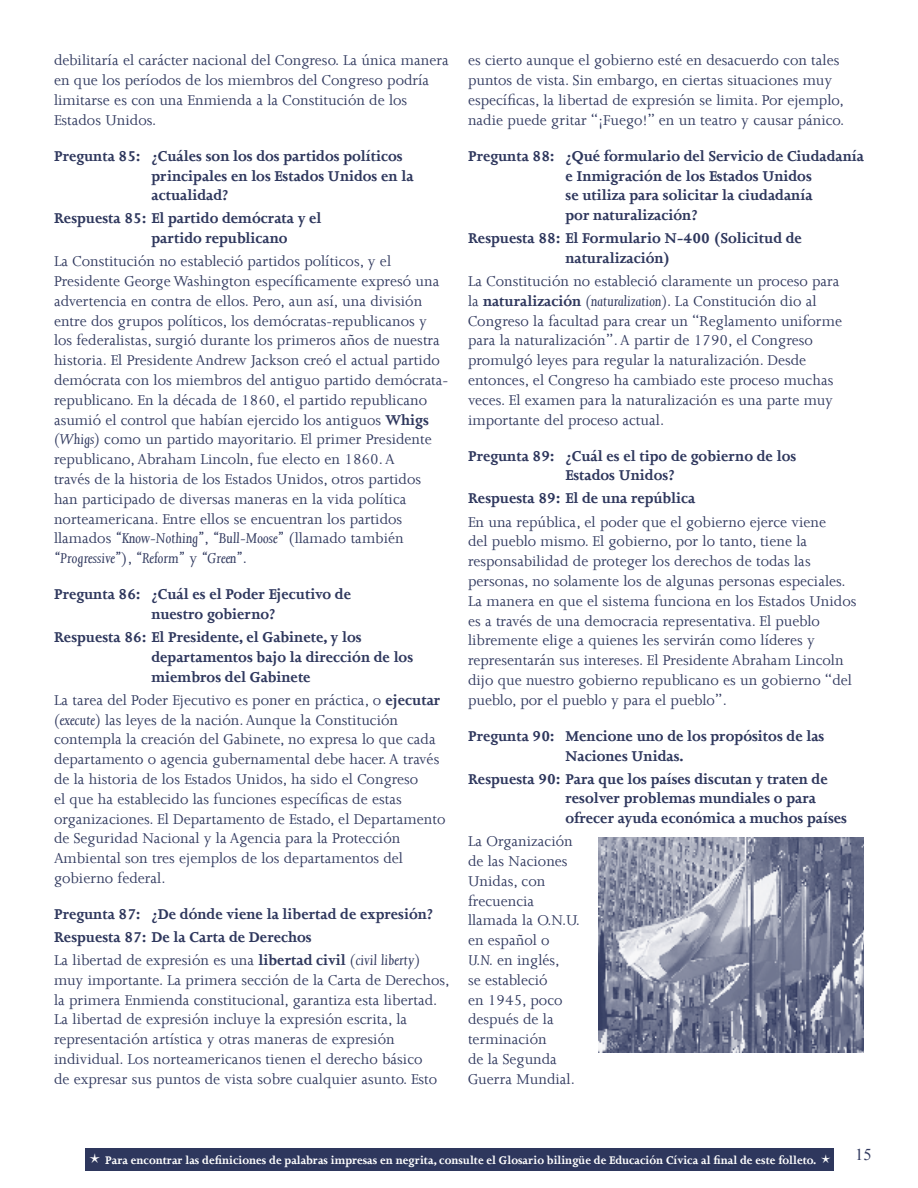
<style>
.page{position:relative;width:918px;height:1188px;background:#fff}
.page>*{position:absolute;margin:0;border:0;box-sizing:border-box;transform-origin:0 0}
.Normal_last{font:16.5px/19.8px "Joanna";color:#2e375d}
.questions{font:700 16.5px/19.8px "Joanna";color:#2e375d}
.answer{font:700 16.5px/19.8px "Joanna";color:#2e375d}
.t1{font:16.5px "Times New Roman";color:#2e375d}
.t2{font:700 12.75px "Joanna";color:#fff}
.s1{font-weight:700}
.s2{font-style:italic}
</style>
<div class="page">
<div style="left:85px;top:1148px;width:748px;height:23px;background:#2e375d"></div>
<img style="left:598px;top:837px;width:266px;height:216px">
<p class="Normal_last" style="left:54px;top:50px;width:396px">debilitaría el carácter nacional del Congreso. La única manera en que los períodos de los miembros del Congreso podría limitarse es con una Enmienda a la Constitución de los Estados Unidos.</p>
<p class="questions" style="left:152px;top:145px;width:264px;text-indent:-98px">Pregunta 85: ¿Cuáles son los dos partidos políticos principales en los Estados Unidos en la actualidad?</p>
<p class="answer" style="left:152px;top:208px;width:172px;text-indent:-98px">Respuesta 85: El partido demócrata y el partido republicano</p>
<p class="Normal_last" style="left:54px;top:251px;width:396px">La Constitución no estableció partidos políticos, y el Presidente George Washington específicamente expresó una advertencia en contra de ellos. Pero, aun así, una división entre dos grupos políticos, los demócratas-republicanos y los federalistas, surgió durante los primeros años de nuestra historia. El Presidente Andrew Jackson creó el actual partido demócrata con los miembros del antiguo partido demócrata&shy;republicano. En la década de 1860, el partido republicano asumió el control que habían ejercido los antiguos <span class="s1">Whigs </span><span class="s2">(Whigs)</span> como un partido mayoritario. El primer Presidente republicano, Abraham Lincoln, fue electo en 1860. A<br>través de la historia de los Estados Unidos, otros partidos han participado de diversas maneras en la vida política norteamericana. Entre ellos se encuentran los partidos llamados <span class="s2">“Know-Nothing”</span>, <span class="s2">“Bull-Moose”</span> (llamado también <span class="s2">“Progressive”</span>), <span class="s2">“Reform”</span> y <span class="s2">“Green”</span>.</p>
<p class="questions" style="left:152px;top:584px;width:201px;text-indent:-98px">Pregunta 86: ¿Cuál es el Poder Ejecutivo de nuestro gobierno?</p>
<p class="answer" style="left:152px;top:627px;width:263px;text-indent:-98px">Respuesta 86: El Presidente, el Gabinete, y los departamentos bajo la dirección de los miembros del Gabinete</p>
<p class="Normal_last" style="left:54px;top:689px;width:393px">La tarea del Poder Ejecutivo es poner en práctica, o <span class="s1">ejecutar </span><span class="s2">(execute)</span> las leyes de la nación. Aunque la Constitución contempla la creación del Gabinete, no expresa lo que cada departamento o agencia gubernamental debe hacer. A través de la historia de los Estados Unidos, ha sido el Congreso<br>el que ha establecido las funciones específicas de estas organizaciones. El Departamento de Estado, el Departamento de Seguridad Nacional y la Agencia para la Protección Ambiental son tres ejemplos de los departamentos del gobierno federal.</p>
<p class="questions" style="left:54px;top:904px;width:381px">Pregunta 87: ¿De dónde viene la libertad de expresión?</p>
<p class="answer" style="left:54px;top:927px;width:259px">Respuesta 87: De la Carta de Derechos</p>
<p class="Normal_last" style="left:54px;top:950px;width:397px">La libertad de expresión es una <span class="s1">libertad civil</span> <span class="s2">(civil liberty) </span>muy importante. La primera sección de la Carta de Derechos, la primera Enmienda constitucional, garantiza esta libertad.<br>La libertad de expresión incluye la expresión escrita, la representación artística y otras maneras de expresión individual. Los norteamericanos tienen el derecho básico<br>de expresar sus puntos de vista sobre cualquier asunto. Esto</p>
<p class="Normal_last" style="left:468px;top:50px;width:378px">es cierto aunque el gobierno esté en desacuerdo con tales puntos de vista. Sin embargo, en ciertas situaciones muy específicas, la libertad de expresión se limita. Por ejemplo, nadie puede gritar “¡Fuego!” en un teatro y causar pánico.</p>
<p class="questions" style="left:566px;top:145px;width:300px;text-indent:-98px">Pregunta 88: ¿Qué formulario del Servicio de Ciudadanía e Inmigración de los Estados Unidos<br>se utiliza para solicitar la ciudadanía<br>por naturalización?</p>
<p class="answer" style="left:566px;top:228px;width:238px;text-indent:-98px">Respuesta 88: El Formulario N-400 (Solicitud de naturalización)</p>
<p class="Normal_last" style="left:468px;top:271px;width:376px">La Constitución no estableció claramente un proceso para la <span class="s1">naturalización</span> <span class="s2">(naturalization)</span>. La Constitución dio al Congreso la facultad para crear un “Reglamento uniforme para la naturalización”. A partir de 1790, el Congreso promulgó leyes para regular la naturalización. Desde entonces, el Congreso ha cambiado este proceso muchas veces. El examen para la naturalización es una parte muy importante del proceso actual.</p>
<p class="questions" style="left:566px;top:445px;width:232px;text-indent:-98px">Pregunta 89: ¿Cuál es el tipo de gobierno de los<br>Estados Unidos?</p>
<p class="answer" style="left:468px;top:488px;width:229px">Respuesta 89: El de una república</p>
<p class="Normal_last" style="left:468px;top:511px;width:390px">En una república, el poder que el gobierno ejerce viene<br>del pueblo mismo. El gobierno, por lo tanto, tiene la responsabilidad de proteger los derechos de todas las personas, no solamente los de algunas personas especiales.<br>La manera en que el sistema funciona en los Estados Unidos es a través de una democracia representativa. El pueblo libremente elige a quienes les servirán como líderes y representarán sus intereses. El Presidente Abraham Lincoln dijo que nuestro gobierno republicano es un gobierno “del pueblo, por el pueblo y para el pueblo”.</p>
<p class="questions" style="left:566px;top:725px;width:260px;text-indent:-98px">Pregunta 90: Mencione uno de los propósitos de las<br>Naciones Unidas.</p>
<p class="answer" style="left:566px;top:768px;width:283px;text-indent:-98px">Respuesta 90: Para que los países discutan y traten de resolver problemas mundiales o para ofrecer ayuda económica a muchos países</p>
<p class="Normal_last" style="left:468px;top:831px;width:114px">La Organización de las Naciones<br>Unidas, con frecuencia llamada la O.N.U. en español o<br><span class="s2">U.N.</span> en inglés,<br>se estableció<br>en 1945, poco después de la terminación<br>de la Segunda<br>Guerra Mundial.</p>
<p class="t2" style="left:105px;top:1152px;width:713px">Para encontrar las definiciones de palabras impresas en negrita, consulte el Glosario bilingüe de Educación Cívica al final de este folleto.</p>
<p class="t1" style="left:855px;top:1144px;width:18px">15</p>
</div>
